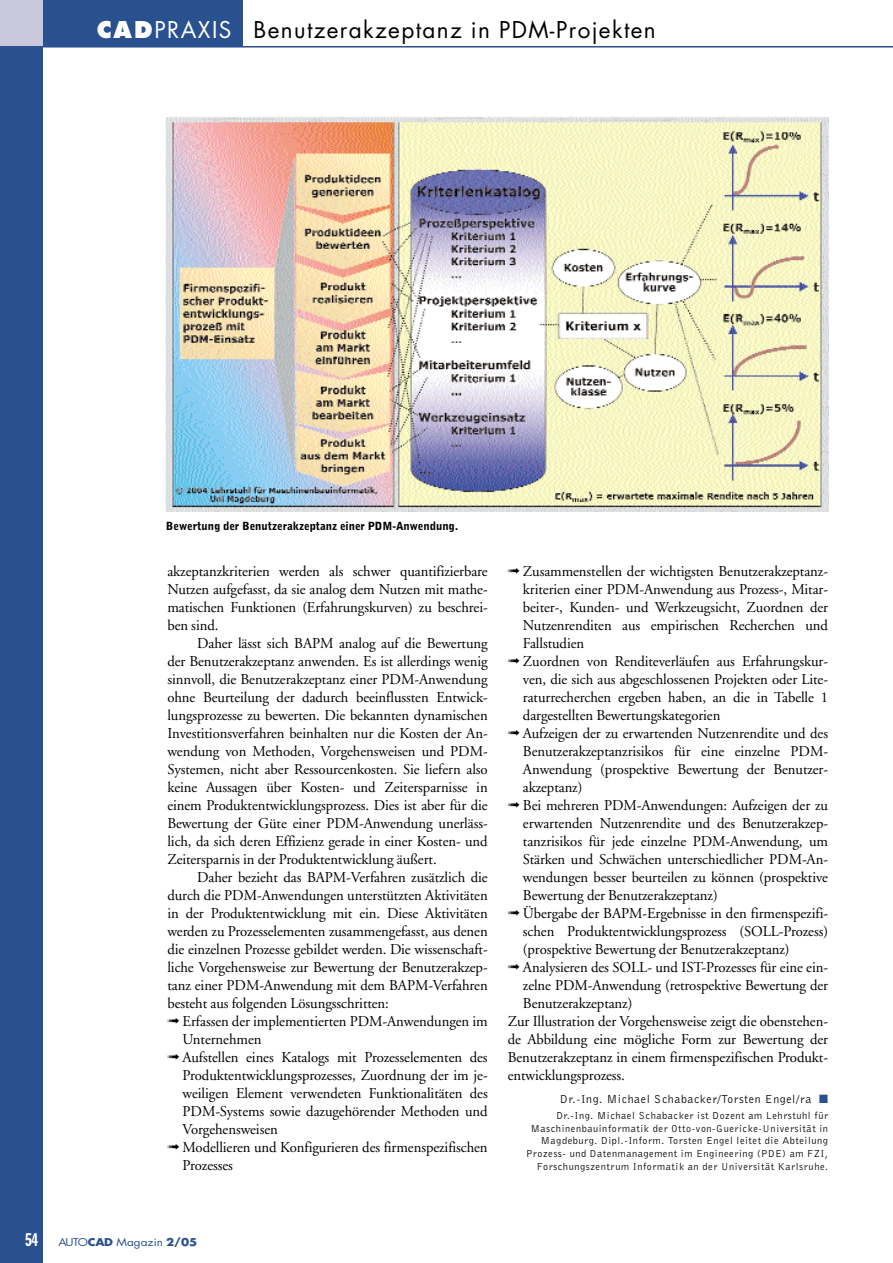
<style>
.page{position:relative;width:893px;height:1263px;background:#fff}
.page>*{position:absolute;margin:0;border:0;box-sizing:border-box;transform-origin:0 0}
.t1{font:22.5px "Futura";letter-spacing:.06em;color:#000}
.t2{font:15px/18px "Adobe Garamond";letter-spacing:-.005em;color:#000;text-align:justify}
.t3{font:12px "Bell Gothic BT";letter-spacing:.055em;color:#000}
.t4{font:900 11.25px "Bell Gothic BT";color:#000}
.t5{font:10.5px/12.6px "Bell Gothic BT";letter-spacing:.055em;color:#000;text-align:right}
.t6{font:10.5px "Futura";color:#29508f;scale:1.12 1}
.s1{font-weight:800;color:#fff}
.s2{color:#fff}
.s3{color:#29508f}
.s4{font-family:"Franklin Gothic Extra Cond";font-size:18px;color:#fff}
.s5{font-weight:700}
</style>
<div class="page">
<div style="left:43px;top:0;width:199px;height:47px;background:#29508f"></div>
<div style="left:0;top:0;width:43px;height:1263px;background:#29508f"></div>
<div style="left:0;top:0;width:43px;height:47px;background:#cac8db"></div>
<hr style="left:0;top:46px;width:892px;height:2px;background:#29508f">
<img style="left:166px;top:116px;width:662px;height:395px">
<h1 class="t1" style="left:97px;top:19px;width:560px"><span class="s1">CAD</span><span class="s2">PRAXIS</span> Benutzerakzeptanz in PDM-Projekten</h1>
<p class="t4" style="left:166px;top:522px;width:294px">Bewertung der Benutzerakzeptanz einer PDM-Anwendung.</p>
<p class="t2" style="left:167px;top:564px;width:322px">akzeptanzkriterien werden als schwer quantifizierbare Nutzen aufgefasst, da sie analog dem Nutzen mit mathe&shy;matischen Funktionen (Erfahrungskurven) zu beschrei&shy;ben sind.</p>
<p class="t2" style="left:167px;top:636px;width:322px;text-indent:30px">Daher lässt sich BAPM analog auf die Bewertung der Benutzerakzeptanz anwenden. Es ist allerdings wenig sinnvoll, die Benutzerakzeptanz einer PDM-Anwendung ohne Beurteilung der dadurch beeinflussten Entwick&shy;lungsprozesse zu bewerten. Die bekannten dynamischen Investitionsverfahren beinhalten nur die Kosten der An&shy;wendung von Methoden, Vorgehensweisen und PDM-Systemen, nicht aber Ressourcenkosten. Sie liefern also keine Aussagen über Kosten- und Zeitersparnisse in einem Produktentwicklungsprozess. Dies ist aber für die Bewertung der Güte einer PDM-Anwendung unerläss&shy;lich, da sich deren Effizienz gerade in einer Kosten- und Zeitersparnis in der Produktentwicklung äußert.</p>
<p class="t2" style="left:197px;top:870px;width:292px">Daher bezieht das BAPM-Verfahren zusätzlich die</p>
<p class="t2" style="left:167px;top:888px;width:322px">durch die PDM-Anwendungen unterstützten Aktivitäten</p>
<p class="t2" style="left:167px;top:906px;width:322px">in der Produktentwicklung mit ein. Diese Aktivitäten</p>
<p class="t2" style="left:167px;top:924px;width:322px">werden zu Prozesselementen zusammengefasst, aus denen</p>
<p class="t2" style="left:167px;top:942px;width:322px">die einzelnen Prozesse gebildet werden. Die wissenschaft-</p>
<p class="t2" style="left:167px;top:960px;width:322px">liche Vorgehensweise zur Bewertung der Benutzerakzep-</p>
<p class="t2" style="left:167px;top:978px;width:322px">tanz einer PDM-Anwendung mit dem BAPM-Verfahren</p>
<p class="t2" style="left:167px;top:996px;width:223px">besteht aus folgenden Lösungsschritten:</p>
<p class="t2" style="left:167px;top:1014px;width:322px">➟ Erfassen der implementierten PDM-Anwendungen im</p>
<p class="t2" style="left:183px;top:1032px;width:80px">Unternehmen</p>
<p class="t2" style="left:167px;top:1050px;width:322px">➟ Aufstellen eines Katalogs mit Prozesselementen des</p>
<p class="t2" style="left:183px;top:1068px;width:306px">Produktentwicklungsprozesses, Zuordnung der im je-</p>
<p class="t2" style="left:183px;top:1086px;width:306px">weiligen Element verwendeten Funktionalitäten des</p>
<p class="t2" style="left:183px;top:1104px;width:306px">PDM-Systems sowie dazugehörender Methoden und</p>
<p class="t2" style="left:183px;top:1122px;width:97px">Vorgehensweisen</p>
<p class="t2" style="left:167px;top:1140px;width:322px">➟ Modellieren und Konfigurieren des firmenspezifischen</p>
<p class="t2" style="left:183px;top:1158px;width:52px">Prozesses</p>
<p class="t2" style="left:507px;top:563px;width:322px">➟ Zusammenstellen der wichtigsten Benutzerakzeptanz-</p>
<p class="t2" style="left:523px;top:581px;width:306px">kriterien einer PDM-Anwendung aus Prozess-, Mitar-</p>
<p class="t2" style="left:523px;top:599px;width:306px">beiter-, Kunden- und Werkzeugsicht, Zuordnen der</p>
<p class="t2" style="left:523px;top:617px;width:306px">Nutzenrenditen aus empirischen Recherchen und</p>
<p class="t2" style="left:523px;top:635px;width:63px">Fallstudien</p>
<p class="t2" style="left:507px;top:653px;width:322px">➟ Zuordnen von Renditeverläufen aus Erfahrungskur-</p>
<p class="t2" style="left:523px;top:671px;width:306px">ven, die sich aus abgeschlossenen Projekten oder Lite-</p>
<p class="t2" style="left:523px;top:689px;width:306px">raturrecherchen ergeben haben, an die in Tabelle 1</p>
<p class="t2" style="left:523px;top:707px;width:199px">dargestellten Bewertungskategorien</p>
<p class="t2" style="left:507px;top:725px;width:322px">➟ Aufzeigen der zu erwartenden Nutzenrendite und des</p>
<p class="t2" style="left:523px;top:743px;width:306px">Benutzerakzeptanzrisikos für eine einzelne PDM-</p>
<p class="t2" style="left:523px;top:761px;width:306px">Anwendung (prospektive Bewertung der Benutzer-</p>
<p class="t2" style="left:523px;top:779px;width:61px">akzeptanz)</p>
<p class="t2" style="left:507px;top:797px;width:322px">➟ Bei mehreren PDM-Anwendungen: Aufzeigen der zu</p>
<p class="t2" style="left:523px;top:815px;width:306px">erwartenden Nutzenrendite und des Benutzerakzep-</p>
<p class="t2" style="left:523px;top:833px;width:306px">tanzrisikos für jede einzelne PDM-Anwendung, um</p>
<p class="t2" style="left:523px;top:851px;width:306px">Stärken und Schwächen unterschiedlicher PDM-An-</p>
<p class="t2" style="left:523px;top:869px;width:306px">wendungen besser beurteilen zu können (prospektive</p>
<p class="t2" style="left:523px;top:887px;width:196px">Bewertung der Benutzerakzeptanz)</p>
<p class="t2" style="left:507px;top:905px;width:322px">➟ Übergabe der BAPM-Ergebnisse in den firmenspezifi-</p>
<p class="t2" style="left:523px;top:923px;width:306px">schen Produktentwicklungsprozess (SOLL-Prozess)</p>
<p class="t2" style="left:523px;top:941px;width:268px">(prospektive Bewertung der Benutzerakzeptanz)</p>
<p class="t2" style="left:507px;top:959px;width:322px">➟ Analysieren des SOLL- und IST-Prozesses für eine ein-</p>
<p class="t2" style="left:523px;top:977px;width:306px">zelne PDM-Anwendung (retrospektive Bewertung der</p>
<p class="t2" style="left:523px;top:995px;width:111px">Benutzerakzeptanz)</p>
<p class="t2" style="left:507px;top:1014px;width:322px">Zur Illustration der Vorgehensweise zeigt die obenstehen-</p>
<p class="t2" style="left:507px;top:1032px;width:322px">de Abbildung eine mögliche Form zur Bewertung der</p>
<p class="t2" style="left:507px;top:1050px;width:322px">Benutzerakzeptanz in einem firmenspezifischen Produkt-</p>
<p class="t2" style="left:507px;top:1068px;width:119px">entwicklungsprozess.</p>
<p class="t3" style="left:560px;top:1094px;width:269px">Dr.-Ing. Michael Schabacker/Torsten Engel/ra <span class="s3">■</span></p>
<p class="t5" style="left:526px;top:1110px;width:303px">Dr.-Ing. Michael Schabacker ist Dozent am Lehrstuhl für Maschinenbauinformatik der Otto-von-Guericke-Universität in Magdeburg. Dipl.-Inform. Torsten Engel leitet die Abteilung Prozess- und Datenmanagement im Engineering (PDE) am FZI, Forschungszentrum Informatik an der Universität Karlsruhe.</p>
<p class="t6" style="left:26px;top:1237px;width:155px"><span class="s4">54</span> AUTO<span class="s5">CAD</span> Magazin <span class="s5">2/05</span></p>
</div>
